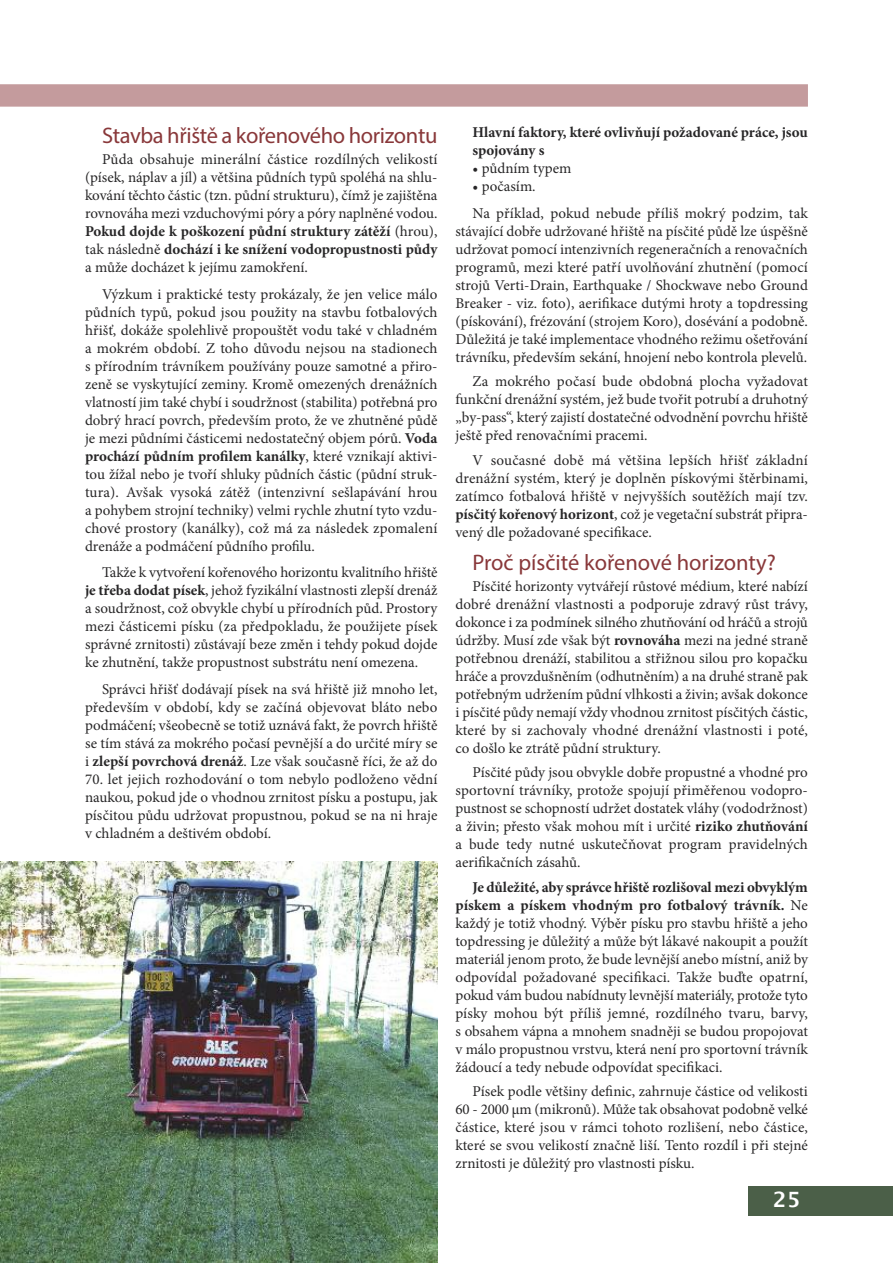
<style>
.page{position:relative;width:893px;height:1263px;background:#fff}
.page>*{position:absolute;margin:0;border:0;box-sizing:border-box;transform-origin:0 0}
.t1{font:22.5px "Myriad Pro";letter-spacing:-.015em;color:#89383a}
.t2{font:700 21px "Lucida Grande";color:#fff}
.t3{font:15px/18px "Minion Pro";color:#272627;text-align:justify}
.t4{font:700 15px/18px "Minion Pro";color:#272627}
.s1{font-weight:700}
</style>
<div class="page">
<div style="left:748px;top:1186px;width:145px;height:30px;background:#4b5f48"></div>
<svg style="left:0;top:84px;width:808px;height:23px"></svg>
<img style="left:1px;top:862px;width:436px;height:401px">
<h1 class="t1" style="left:102px;top:127px;width:337px">Stavba hřiště a kořenového horizontu</h1>
<p class="t3" style="left:85px;top:152px;width:354px;text-indent:17px">Půda obsahuje minerální částice rozdílných velikostí (písek, náplav a jíl) a většina půdních typů spoléhá na shlu&shy;kování těchto částic (tzn. půdní strukturu), čímž je zajištěna rovnováha mezi vzduchovými póry a póry naplněné vodou.<br><span class="s1">Pokud dojde k poškození půdní struktury zátěží</span> (hrou), tak následně <span class="s1">dochází i ke snížení vodopropustnosti půdy </span>a může docházet k jejímu zamokření.</p>
<p class="t3" style="left:85px;top:286px;width:354px;text-indent:17px">Výzkum i praktické testy prokázaly, že jen velice málo půdních typů, pokud jsou použity na stavbu fotbalových hřišť, dokáže spolehlivě propouštět vodu také v chladném a mokrém období. Z toho důvodu nejsou na stadionech s přírodním trávníkem používány pouze samotné a přiro&shy;zeně se vyskytující zeminy. Kromě omezených drenážních vlatností jim také chybí i soudržnost (stabilita) potřebná pro dobrý hrací povrch, především proto, že ve zhutněné půdě je mezi půdními částicemi nedostatečný objem pórů. <span class="s1">Voda prochází půdním profilem kanálky</span>, které vznikají aktivi&shy;tou žížal nebo je tvoří shluky půdních částic (půdní struk&shy;tura). Avšak vysoká zátěž (intenzivní sešlapávání hrou a pohybem strojní techniky) velmi rychle zhutní tyto vzdu&shy;chové prostory (kanálky), což má za následek zpomalení drenáže a podmáčení půdního profilu.</p>
<p class="t3" style="left:85px;top:565px;width:354px;text-indent:17px">Takže k vytvoření kořenového horizontu kvalitního hřiště <span class="s1">je třeba dodat písek</span>, jehož fyzikální vlastnosti zlepší drenáž a soudržnost, což obvykle chybí u přírodních půd. Prostory mezi částicemi písku (za předpokladu, že použijete písek správné zrnitosti) zůstávají beze změn i tehdy pokud dojde ke zhutnění, takže propustnost substrátu není omezena.</p>
<p class="t3" style="left:85px;top:681px;width:354px;text-indent:17px">Správci hřišť dodávají písek na svá hřiště již mnoho let, především v období, kdy se začíná objevovat bláto nebo podmáčení; všeobecně se totiž uznává fakt, že povrch hřiště se tím stává za mokrého počasí pevnější a do určité míry se i <span class="s1">zlepší povrchová drenáž</span>. Lze však současně říci, že až do</p>
<p class="t3" style="left:85px;top:771px;width:354px">70. let jejich rozhodování o tom nebylo podloženo vědní naukou, pokud jde o vhodnou zrnitost písku a postupu, jak písčitou půdu udržovat propustnou, pokud se na ni hraje v chladném a deštivém období.</p>
<p class="t4" style="left:472px;top:125px;width:337px">Hlavní faktory, které ovlivňují požadované práce, jsou spojovány s</p>
<p class="t3" style="left:472px;top:161px;width:100px">• půdním typem</p>
<p class="t3" style="left:472px;top:174px;width:337px;line-height:26.5px">• počasím.<br>Na příklad, pokud nebude příliš mokrý podzim, tak</p>
<p class="t3" style="left:455px;top:223px;width:354px">stávající dobře udržované hřiště na písčité půdě lze úspěšně udržovat pomocí intenzivních regeneračních a renovačních programů, mezi které patří uvolňování zhutnění (pomocí strojů Verti-Drain, Earthquake / Shockwave nebo Ground Breaker - viz. foto), aerifikace dutými hroty a topdressing (pískování), frézování (strojem Koro), dosévání a podobně.<br>Důležitá je také implementace vhodného režimu ošetřování trávníku, především sekání, hnojení nebo kontrola plevelů.</p>
<p class="t3" style="left:455px;top:374px;width:354px;text-indent:17px">Za mokrého počasí bude obdobná plocha vyžadovat funkční drenážní systém, jež bude tvořit potrubí a druhotný „by-pass“, který zajistí dostatečné odvodnění povrchu hřiště ještě před renovačními pracemi.</p>
<p class="t3" style="left:455px;top:453px;width:354px;text-indent:17px">V současné době má většina lepších hřišť základní drenážní systém, který je doplněn pískovými štěrbinami, zatímco fotbalová hřiště v nejvyšších soutěžích mají tzv. <span class="s1">písčitý kořenový horizont</span>, což je vegetační substrát připra&shy;vený dle požadované specifikace.</p>
<h1 class="t1" style="left:472px;top:554px;width:305px">Proč písčité kořenové horizonty?</h1>
<p class="t3" style="left:455px;top:578px;width:354px;text-indent:17px">Písčité horizonty vytvářejí růstové médium, které nabízí dobré drenážní vlastnosti a podporuje zdravý růst trávy, dokonce i za podmínek silného zhutňování od hráčů a strojů údržby. Musí zde však být <span class="s1">rovnováha</span> mezi na jedné straně potřebnou drenáží, stabilitou a střižnou silou pro kopačku hráče a provzdušněním (odhutněním) a na druhé straně pak potřebným udržením půdní vlhkosti a živin; avšak dokonce i písčité půdy nemají vždy vhodnou zrnitost písčitých částic, které by si zachovaly vhodné drenážní vlastnosti i poté, co došlo ke ztrátě půdní struktury.</p>
<p class="t3" style="left:455px;top:765px;width:354px;text-indent:17px">Písčité půdy jsou obvykle dobře propustné a vhodné pro sportovní trávníky, protože spojují přiměřenou vodopro&shy;pustnost se schopností udržet dostatek vláhy (vododržnost) a živin; přesto však mohou mít i určité <span class="s1">riziko zhutňování </span>a bude tedy nutné uskutečňovat program pravidelných aerifikačních zásahů.</p>
<p class="t3" style="left:455px;top:879px;width:354px;text-indent:17px"><span class="s1">Je důležité, aby správce hřiště rozlišoval mezi obvyklým pískem a pískem vhodným pro fotbalový trávník.</span> Ne každý je totiž vhodný. Výběr písku pro stavbu hřiště a jeho topdressing je důležitý a může být lákavé nakoupit a použít materiál jenom proto, že bude levnější anebo místní, aniž by odpovídal požadované specifikaci. Takže buďte opatrní, pokud vám budou nabídnuty levnější materiály, protože tyto písky mohou být příliš jemné, rozdílného tvaru, barvy, s obsahem vápna a mnohem snadněji se budou propojovat v málo propustnou vrstvu, která není pro sportovní trávník žádoucí a tedy nebude odpovídat specifikaci.</p>
<p class="t3" style="left:455px;top:1083px;width:354px;text-indent:17px">Písek podle většiny definic, zahrnuje částice od velikosti 60 - 2000 µm (mikronů). Může tak obsahovat podobně velké částice, které jsou v rámci tohoto rozlišení, nebo částice, které se svou velikostí značně liší. Tento rozdíl i při stejné zrnitosti je důležitý pro vlastnosti písku.</p>
<h2 class="t2" style="left:773px;top:1187px;width:29px">25</h2>
</div>
